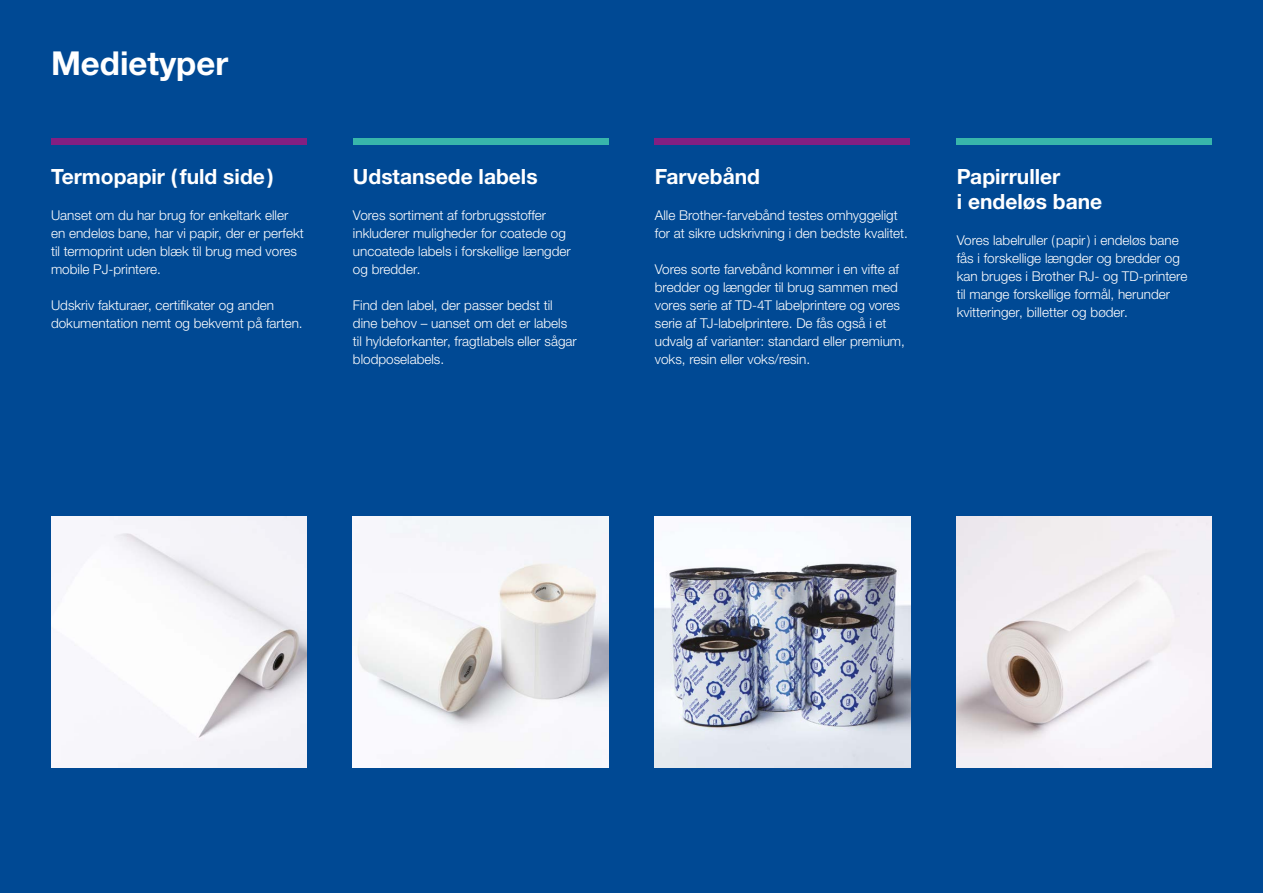
<style>
.page{position:relative;width:1263px;height:893px;background:#004994}
.page>*{position:absolute;margin:0;border:0;box-sizing:border-box;transform-origin:0 0}
.t1{font:700 33px "Helvetica Neue LTW1 G";color:#fff}
.t2{font:700 21px/25.5px "Helvetica Neue LTW1 G";color:#fff}
.t3{font:300 13.5px/18px "Helvetica Neue LTW1 G";color:#fff}
</style>
<div class="page">
<img style="left:51px;top:516px;width:255px;height:252px">
<img style="left:353px;top:516px;width:255px;height:252px">
<img style="left:655px;top:516px;width:255px;height:252px">
<img style="left:957px;top:516px;width:255px;height:252px">
<div style="left:51px;top:138px;width:255px;height:6px;background:#831f82"></div>
<div style="left:353px;top:138px;width:255px;height:6px;background:#38b6ab"></div>
<div style="left:655px;top:138px;width:255px;height:6px;background:#831f82"></div>
<div style="left:957px;top:138px;width:255px;height:6px;background:#38b6ab"></div>
<h1 class="t1" style="left:51px;top:42px;width:179px">Medietyper</h1>
<h2 class="t2" style="left:51px;top:163px;width:224px">Termopapir (fuld side)</h2>
<p class="t3" style="left:51px;top:206px;width:254px">Uanset om du har brug for enkeltark eller en endeløs bane, har vi papir, der er perfekt til termoprint uden blæk til brug med vores mobile PJ-printere.</p>
<p class="t3" style="left:51px;top:296px;width:253px">Udskriv fakturaer, certifikater og anden dokumentation nemt og bekvemt på farten.</p>
<h2 class="t2" style="left:353px;top:163px;width:186px">Udstansede labels</h2>
<p class="t3" style="left:353px;top:206px;width:219px">Vores sortiment af forbrugsstoffer inkluderer muligheder for coatede og uncoatede labels i forskellige længder og bredder.</p>
<p class="t3" style="left:353px;top:296px;width:225px">Find den label, der passer bedst til dine behov – uanset om det er labels til hyldeforkanter, fragtlabels eller sågar blodposelabels.</p>
<h2 class="t2" style="left:655px;top:163px;width:107px">Farvebånd</h2>
<p class="t3" style="left:655px;top:206px;width:254px">Alle Brother-farvebånd testes omhyggeligt for at sikre udskrivning i den bedste kvalitet.</p>
<p class="t3" style="left:655px;top:260px;width:252px">Vores sorte farvebånd kommer i en vifte af bredder og længder til brug sammen med vores serie af TD-4T labelprintere og vores serie af TJ-labelprintere. De fås også i et udvalg af varianter: standard eller premium, voks, resin eller voks/resin.</p>
<h2 class="t2" style="left:957px;top:163px;width:147px">Papirruller<br>i endeløs bane</h2>
<p class="t3" style="left:957px;top:231px;width:232px">Vores labelruller (papir) i endeløs bane fås i forskellige længder og bredder og kan bruges i Brother RJ- og TD-printere til mange forskellige formål, herunder kvitteringer, billetter og bøder.</p>
</div>
